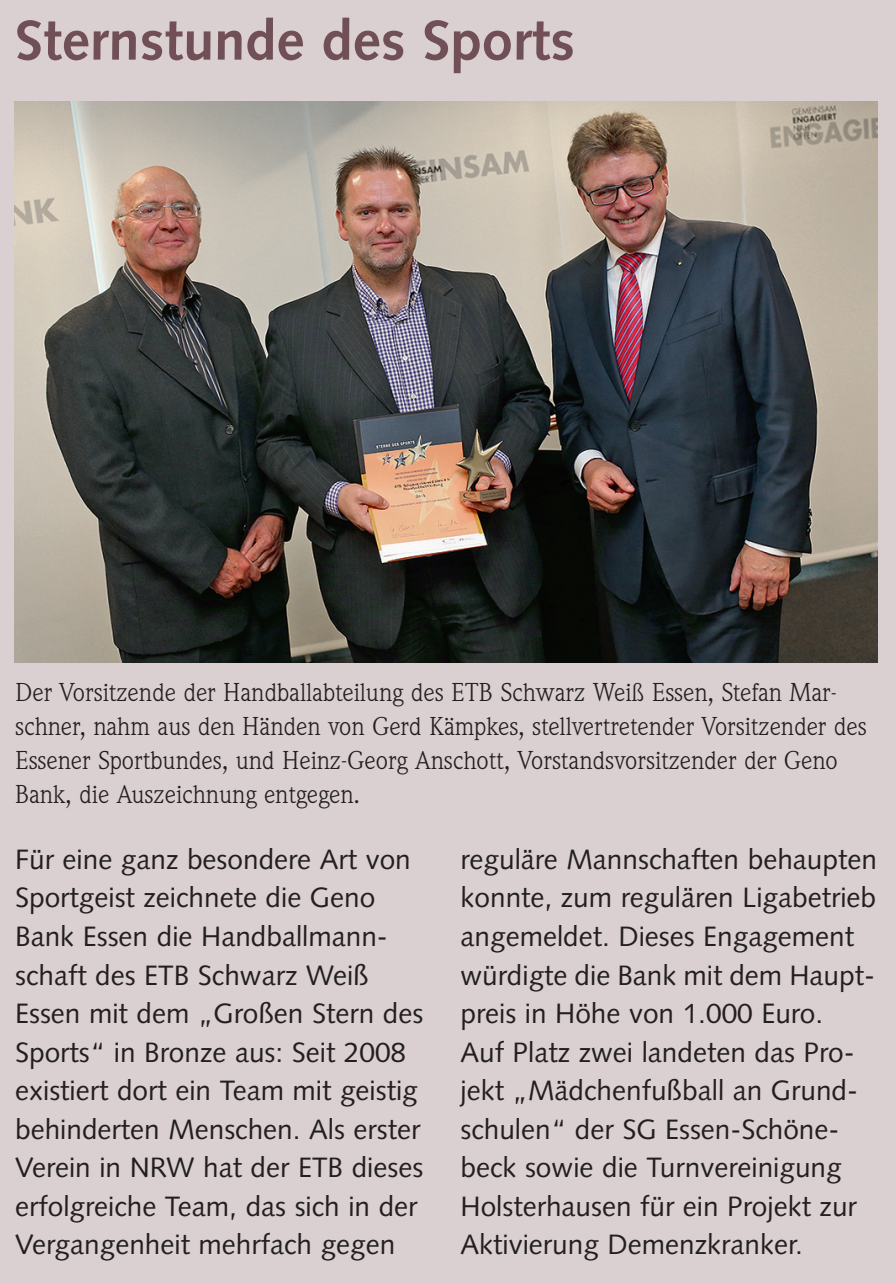
<style>
.page{position:relative;width:895px;height:1284px;background:#dad0d2}
.page>*{position:absolute;margin:0;border:0;box-sizing:border-box;transform-origin:0 0}
.t1{font:700 56px "Syntax";color:#705056}
.t2{font:28px/38.5px "Syntax";color:#231f20}
.t3{font:26.95px/33.9px "Weidemann";color:#231f20}
</style>
<div class="page">
<img style="left:15px;top:102px;width:863px;height:560px">
<h1 class="t1" style="left:15px;top:18px;width:561px">Sternstunde des Sports</h1>
<p class="t3" style="left:15px;top:675px;width:853px">Der Vorsitzende der Handballabteilung des ETB Schwarz Weiß Essen, Stefan Mar&shy;schner, nahm aus den Händen von Gerd Kämpkes, stellvertretender Vorsitzender des Essener Sportbundes, und Heinz-Georg Anschott, Vorstandsvorsitzender der Geno Bank, die Auszeichnung entgegen.</p>
<p class="t2" style="left:15px;top:842px;width:410px">Für eine ganz besondere Art von<br>Sportgeist zeichnete die Geno<br>Bank Essen die Handballmann&shy;schaft des ETB Schwarz Weiß<br>Essen mit dem „Großen Stern des<br>Sports“ in Bronze aus: Seit 2008 existiert dort ein Team mit geistig behinderten Menschen. Als erster<br>Verein in NRW hat der ETB dieses erfolgreiche Team, das sich in der<br>Vergangenheit mehrfach gegen</p>
<p class="t2" style="left:460px;top:842px;width:418px">reguläre Mannschaften behaupten konnte, zum regulären Ligabetrieb angemeldet. Dieses Engagement würdigte die Bank mit dem Haupt&shy;preis in Höhe von 1.000 Euro.<br>Auf Platz zwei landeten das Pro&shy;jekt „Mädchenfußball an Grund&shy;schulen“ der SG Essen-Schöne&shy;beck sowie die Turnvereinigung<br>Holsterhausen für ein Projekt zur<br>Aktivierung Demenzkranker.</p>
</div>
